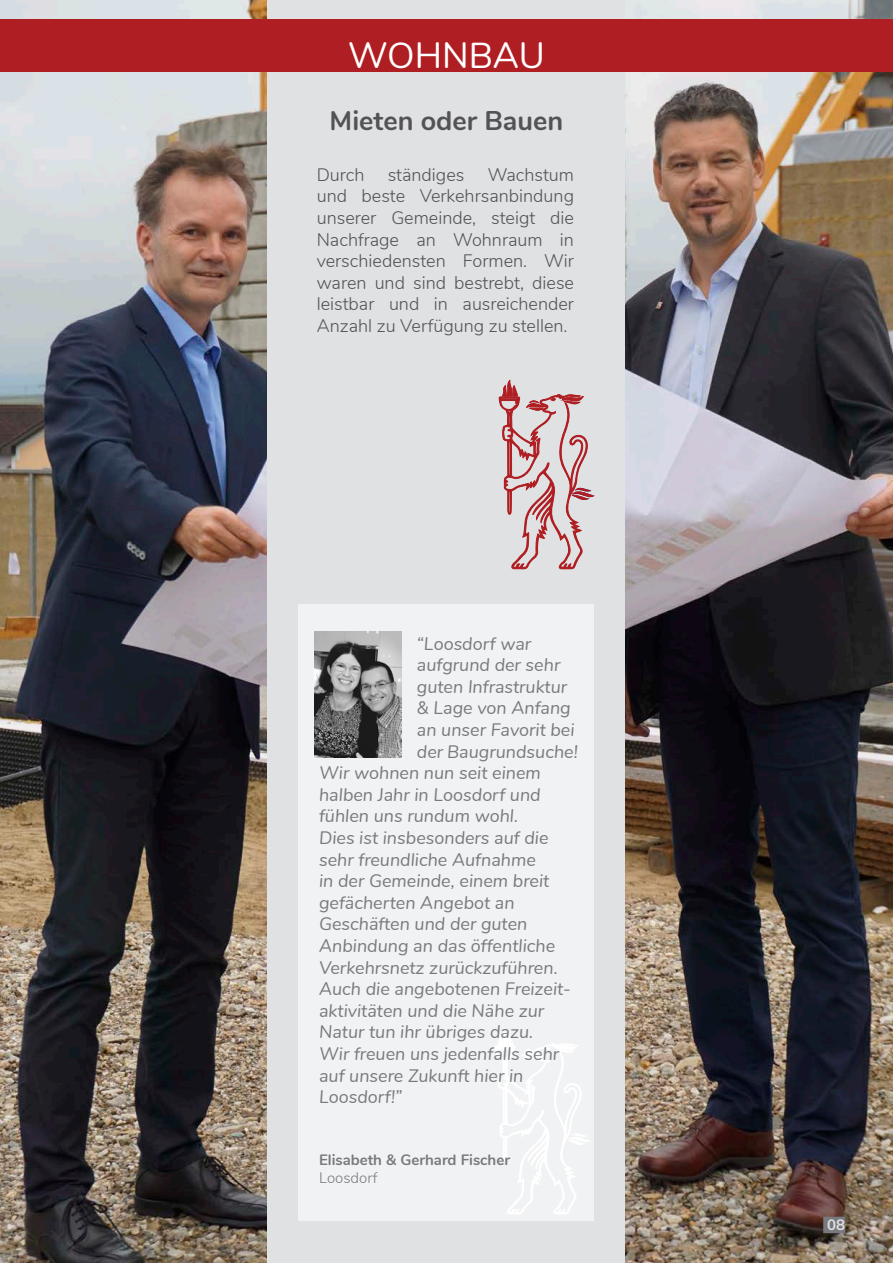
<style>
.page{position:relative;width:893px;height:1263px;background:#fff}
.page>*{position:absolute;margin:0;border:0;box-sizing:border-box;transform-origin:0 0}
.Subtitle_1{font:36px "Nunito";color:#fff}
.Subtitle_2{font:700 27px "Nunito";color:#535355}
.Subtitle_3{font:italic 18px/21.6px "Nunito";color:#787a7d}
.Body{font:300 18px/21.6px "Nunito";color:#535355;text-align:justify}
.Body_2{font:700 15px "Nunito";color:#787a7d}
.Body_2-2{font:300 15px "Nunito";color:#787a7d}
.Body_2-3{font:700 15px "Nunito";color:#e0e1e3}
</style>
<div class="page">
<img style="left:0;top:0;width:268px;height:1263px">
<img style="left:625px;top:0;width:268px;height:1263px">
<div style="left:268px;top:0;width:357px;height:1263px;background:#e0e1e3"></div>
<div style="left:0;top:19px;width:893px;height:53px;background:#af1e22"></div>
<svg style="left:499px;top:380px;width:96px;height:189px"></svg>
<div style="left:299px;top:604px;width:295px;height:616px;background:#f1f2f3"></div>
<svg style="left:495px;top:1030px;width:94px;height:184px"></svg>
<img style="left:315px;top:631px;width:86px;height:126px">
<div style="left:823px;top:1216px;width:22px;height:17px;background:#787a7d"></div>
<p class="Subtitle_1" style="left:348px;top:29px;width:198px">WOHNBAU</p>
<p class="Subtitle_2" style="left:330px;top:101px;width:235px">Mieten oder Bauen</p>
<p class="Body" style="left:317px;top:163px;width:49px">Durch</p>
<p class="Body" style="left:388px;top:163px;width:78px">ständiges</p>
<p class="Body" style="left:317px;top:163px;width:259px;text-indent:171px">Wachstum und beste Verkehrsanbindung unserer Gemeinde, steigt die Nachfrage an Wohnraum in verschiedensten Formen. Wir waren und sind bestrebt, diese leistbar und in ausreichender Anzahl zu Verfügung zu stellen.</p>
<p class="Subtitle_3" style="left:417px;top:631px;width:162px">“Loosdorf war aufgrund der sehr guten Infrastruktur &amp; Lage von Anfang an unser Favorit bei der Baugrundsuche!</p>
<p class="Subtitle_3" style="left:319px;top:761px;width:240px">Wir wohnen nun seit einem halben Jahr in Loosdorf und fühlen uns rundum wohl.<br>Dies ist insbesonders auf die sehr freundliche Aufnahme<br>in der Gemeinde, einem breit gefächerten Angebot an<br>Geschäften und der guten<br>Anbindung an das öffentliche<br>Verkehrsnetz zurückzuführen.</p>
<p class="Subtitle_3" style="left:319px;top:977px;width:253px">Auch die angebotenen Freizeit&shy;aktivitäten und die Nähe zur<br>Natur tun ihr übriges dazu.</p>
<p class="Subtitle_3" style="left:319px;top:1042px;width:242px">Wir freuen uns jedenfalls sehr auf unsere Zukunft hier in<br>Loosdorf!”</p>
<p class="Body_2" style="left:319px;top:1149px;width:192px">Elisabeth &amp; Gerhard Fischer</p>
<p class="Body_2-2" style="left:319px;top:1167px;width:60px">Loosdorf</p>
<p class="Body_2-3" style="left:827px;top:1214px;width:19px">08</p>
</div>
